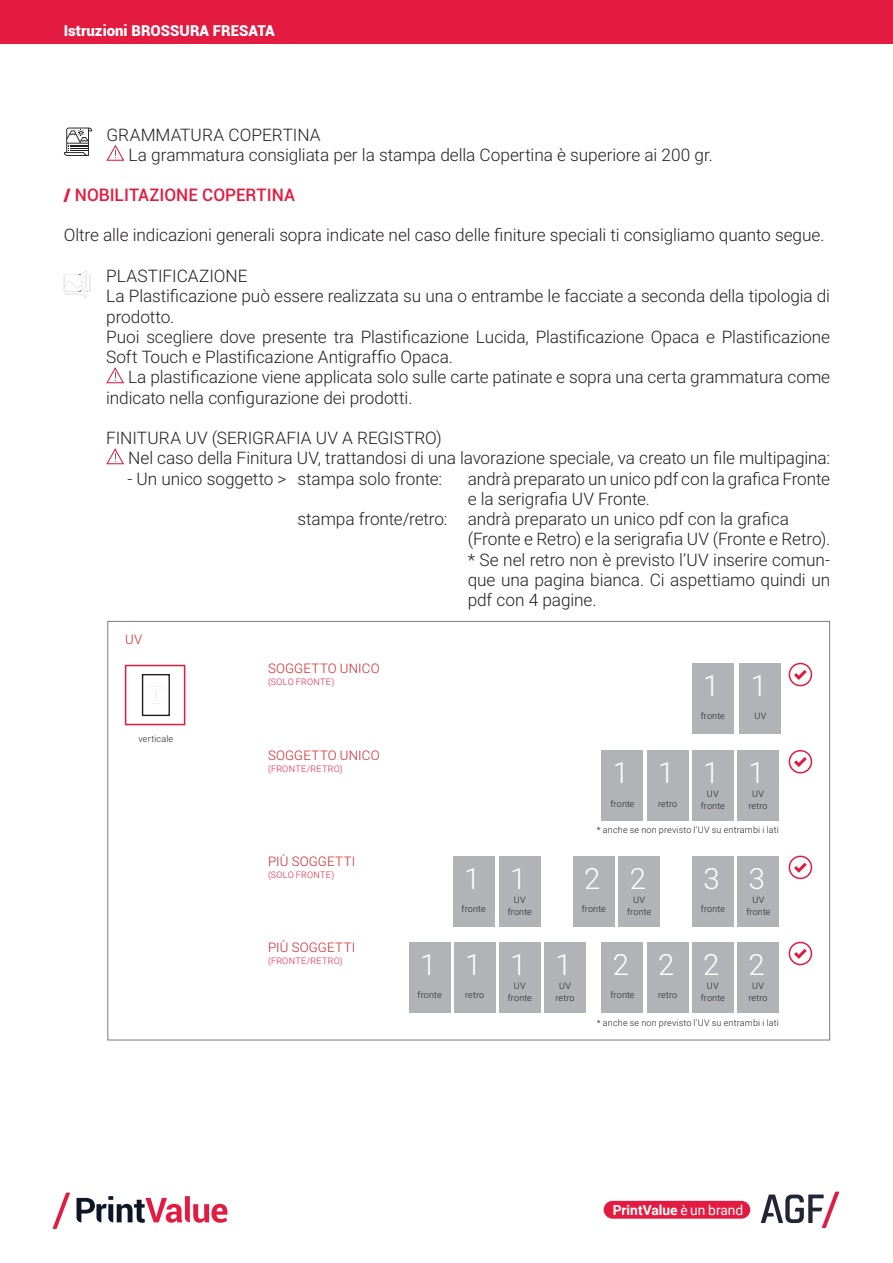
<style>
.page{position:relative;width:893px;height:1263px;background:#fff}
.page>*{position:absolute;margin:0;border:0;box-sizing:border-box;transform-origin:0 0}
.t1{font:300 29.25px "Roboto";color:#fff}
.t2{font:300 17.25px/20.2px "Roboto";letter-spacing:-.005em;color:#231f20}
.t3{font:500 17.25px "Roboto";color:#e31b40}
.t4{font:900 15px "Roboto";color:#fff}
.t5{font:700 13.8px "Roboto";color:#fff}
.t6{font:300 13.2px "Roboto";letter-spacing:.01em;color:#d1232a}
.t7{font:300 9px/12px "Roboto";letter-spacing:.02em;color:#231f20;text-align:center}
.t8{font:300 9px "Roboto";letter-spacing:.03em;color:#e31b40}
.s1{font-weight:900}
.s2{font-weight:400}
</style>
<div class="page">
<svg style="left:53px;top:1192px;width:17px;height:37px"></svg>
<svg style="left:77px;top:1196px;width:150px;height:27px"></svg>
<div style="left:604px;top:1201px;width:146px;height:18px;background:#e31b40;border-radius:9px"></div>
<svg style="left:761px;top:1191px;width:78px;height:37px"></svg>
<svg style="left:106px;top:144px;width:19px;height:17px"></svg>
<svg style="left:106px;top:367px;width:18px;height:17px"></svg>
<svg style="left:106px;top:448px;width:18px;height:17px"></svg>
<div style="left:142px;top:674px;width:28px;height:42px;border:1px solid #231f20"></div>
<svg style="left:152px;top:689px;width:8px;height:12px"></svg>
<div style="left:125px;top:665px;width:60px;height:60px;border:2px solid #e31b40"></div>
<div style="left:692px;top:663px;width:41px;height:71px;background:#b2b3b7"></div>
<div style="left:740px;top:663px;width:41px;height:71px;background:#b2b3b7"></div>
<div style="left:692px;top:750px;width:41px;height:71px;background:#b2b3b7"></div>
<div style="left:619px;top:856px;width:41px;height:70px;background:#b2b3b7"></div>
<div style="left:738px;top:856px;width:41px;height:70px;background:#b2b3b7"></div>
<div style="left:692px;top:942px;width:41px;height:70px;background:#b2b3b7"></div>
<div style="left:499px;top:856px;width:41px;height:70px;background:#b2b3b7"></div>
<div style="left:499px;top:942px;width:41px;height:70px;background:#b2b3b7"></div>
<div style="left:602px;top:750px;width:41px;height:71px;background:#b2b3b7"></div>
<div style="left:573px;top:856px;width:41px;height:70px;background:#b2b3b7"></div>
<div style="left:692px;top:856px;width:41px;height:70px;background:#b2b3b7"></div>
<div style="left:602px;top:942px;width:41px;height:70px;background:#b2b3b7"></div>
<div style="left:453px;top:856px;width:41px;height:70px;background:#b2b3b7"></div>
<div style="left:409px;top:942px;width:41px;height:70px;background:#b2b3b7"></div>
<div style="left:647px;top:750px;width:41px;height:71px;background:#b2b3b7"></div>
<div style="left:647px;top:942px;width:41px;height:70px;background:#b2b3b7"></div>
<div style="left:454px;top:942px;width:41px;height:70px;background:#b2b3b7"></div>
<div style="left:789px;top:663px;width:23px;height:23px;border:2px solid #e31b40;border-radius:50%"></div>
<svg style="left:794px;top:670px;width:13px;height:10px"></svg>
<div style="left:789px;top:750px;width:23px;height:23px;border:2px solid #e31b40;border-radius:50%"></div>
<svg style="left:794px;top:757px;width:13px;height:10px"></svg>
<div style="left:789px;top:856px;width:23px;height:23px;border:2px solid #e31b40;border-radius:50%"></div>
<svg style="left:794px;top:863px;width:13px;height:10px"></svg>
<div style="left:789px;top:942px;width:23px;height:23px;border:2px solid #e31b40;border-radius:50%"></div>
<svg style="left:794px;top:949px;width:13px;height:10px"></svg>
<div style="left:737px;top:750px;width:41px;height:71px;background:#b2b3b7"></div>
<div style="left:737px;top:942px;width:41px;height:70px;background:#b2b3b7"></div>
<div style="left:544px;top:942px;width:41px;height:70px;background:#b2b3b7"></div>
<div style="left:0;top:0;width:893px;height:43px;background:#e31b40"></div>
<svg style="left:64px;top:128px;width:28px;height:28px"></svg>
<svg style="left:64px;top:270px;width:26px;height:28px"></svg>
<p class="t4" style="left:64px;top:20px;width:212px">Istruzioni BROSSURA FRESATA</p>
<p class="t2" style="left:129px;top:124px;width:586px;text-indent:-22px">GRAMMATURA COPERTINA<br>La grammatura consigliata per la stampa della Copertina è superiore ai 200 gr.</p>
<p class="t3" style="left:64px;top:183px;width:233px"><span class="s1">/</span> NOBILITAZIONE COPERTINA</p>
<p class="t2" style="left:64px;top:225px;width:762px">Oltre alle indicazioni generali sopra indicate nel caso delle finiture speciali ti consigliamo quanto segue.</p>
<p class="t2" style="left:106px;top:265px;width:725px">PLASTIFICAZIONE<br>La Plastificazione può essere realizzata su una o entrambe le facciate a seconda della tipologia di prodotto.<br>Puoi scegliere dove presente tra Plastificazione Lucida, Plastificazione Opaca e Plastificazione Soft Touch e Plastificazione Antigraffio Opaca.</p>
<p class="t2" style="left:106px;top:366px;width:725px;text-indent:22px">La plastificazione viene applicata solo sulle carte patinate e sopra una certa grammatura come indicato nella configurazione dei prodotti.</p>
<p class="t2" style="left:128px;top:427px;width:703px;text-indent:-22px">FINITURA UV (SERIGRAFIA UV A REGISTRO)<br>Nel caso della Finitura UV, trattandosi di una lavorazione speciale, va creato un file multipagina:</p>
<p class="t2" style="left:127px;top:468px;width:316px">- Un unico soggetto &gt; stampa solo fronte:</p>
<p class="t2" style="left:468px;top:468px;width:364px">andrà preparato un unico pdf con la grafica Fronte</p>
<p class="t2" style="left:468px;top:488px;width:184px">e la serigrafia UV Fronte.</p>
<p class="t2" style="left:298px;top:508px;width:493px">stampa fronte/retro: andrà preparato un unico pdf con la grafica</p>
<p class="t2" style="left:468px;top:528px;width:364px">(Fronte e Retro) e la serigrafia UV (Fronte e Retro).</p>
<p class="t2" style="left:468px;top:549px;width:364px">* Se nel retro non è previsto l’UV inserire comun-</p>
<p class="t2" style="left:468px;top:569px;width:364px">que una pagina bianca. Ci aspettiamo quindi un</p>
<p class="t2" style="left:468px;top:589px;width:130px">pdf con 4 pagine.</p>
<p class="t6" style="left:125px;top:630px;width:19px">UV</p>
<p class="t6" style="left:268px;top:659px;width:113px">SOGGETTO UNICO</p>
<p class="t8" style="left:268px;top:675px;width:68px">(SOLO FRONTE)</p>
<h1 class="t1" style="left:703px;top:665px;width:18px">1</h1>
<p class="t7" style="left:701px;top:710px;width:26px">fronte</p>
<h1 class="t1" style="left:751px;top:665px;width:18px">1</h1>
<p class="t7" style="left:755px;top:710px;width:13px">UV</p>
<p class="t7" style="left:139px;top:732px;width:36px">verticale</p>
<p class="t6" style="left:268px;top:746px;width:113px">SOGGETTO UNICO</p>
<p class="t8" style="left:268px;top:762px;width:76px">(FRONTE/RETRO)</p>
<p class="t6" style="left:268px;top:851px;width:89px">PIÙ SOGGETTI</p>
<p class="t8" style="left:268px;top:868px;width:68px">(SOLO FRONTE)</p>
<p class="t6" style="left:268px;top:938px;width:89px">PIÙ SOGGETTI</p>
<p class="t8" style="left:268px;top:954px;width:76px">(FRONTE/RETRO)</p>
<h1 class="t1" style="left:420px;top:944px;width:18px">1</h1>
<p class="t7" style="left:418px;top:989px;width:26px">fronte</p>
<h1 class="t1" style="left:464px;top:858px;width:18px">1</h1>
<p class="t7" style="left:462px;top:903px;width:26px">fronte</p>
<h1 class="t1" style="left:465px;top:944px;width:18px">1</h1>
<p class="t7" style="left:465px;top:989px;width:21px">retro</p>
<h1 class="t1" style="left:510px;top:858px;width:18px">1</h1>
<p class="t7" style="left:508px;top:893px;width:26px">UV fronte</p>
<h1 class="t1" style="left:510px;top:944px;width:18px">1</h1>
<p class="t7" style="left:508px;top:979px;width:26px">UV fronte</p>
<h1 class="t1" style="left:613px;top:752px;width:18px">1</h1>
<p class="t7" style="left:610px;top:797px;width:26px">fronte</p>
<h1 class="t1" style="left:658px;top:752px;width:18px">1</h1>
<p class="t7" style="left:658px;top:797px;width:21px">retro</p>
<h1 class="t1" style="left:703px;top:752px;width:18px">1</h1>
<p class="t7" style="left:701px;top:787px;width:26px">UV fronte</p>
<h1 class="t1" style="left:748px;top:752px;width:18px">1</h1>
<p class="t7" style="left:748px;top:787px;width:21px">UV retro</p>
<p class="t7" style="left:597px;top:823px;width:183px">* anche se non previsto l’UV su entrambi i lati</p>
<h1 class="t1" style="left:584px;top:858px;width:18px">2</h1>
<p class="t7" style="left:582px;top:903px;width:26px">fronte</p>
<h1 class="t1" style="left:630px;top:858px;width:18px">2</h1>
<p class="t7" style="left:627px;top:893px;width:26px">UV fronte</p>
<h1 class="t1" style="left:555px;top:944px;width:18px">1</h1>
<p class="t7" style="left:555px;top:979px;width:21px">UV retro</p>
<h1 class="t1" style="left:613px;top:944px;width:18px">2</h1>
<p class="t7" style="left:610px;top:989px;width:26px">fronte</p>
<h1 class="t1" style="left:658px;top:944px;width:18px">2</h1>
<p class="t7" style="left:658px;top:989px;width:21px">retro</p>
<h1 class="t1" style="left:703px;top:858px;width:18px">3</h1>
<p class="t7" style="left:701px;top:903px;width:26px">fronte</p>
<h1 class="t1" style="left:703px;top:944px;width:18px">2</h1>
<p class="t7" style="left:701px;top:979px;width:26px">UV fronte</p>
<h1 class="t1" style="left:749px;top:858px;width:18px">3</h1>
<p class="t7" style="left:746px;top:893px;width:26px">UV fronte</p>
<h1 class="t1" style="left:748px;top:944px;width:18px">2</h1>
<p class="t7" style="left:748px;top:979px;width:21px">UV retro</p>
<p class="t7" style="left:597px;top:1016px;width:183px">* anche se non previsto l’UV su entrambi i lati</p>
<p class="t5" style="left:613px;top:1200px;width:132px">PrintValue <span class="s2">è un brand</span></p>
</div>
